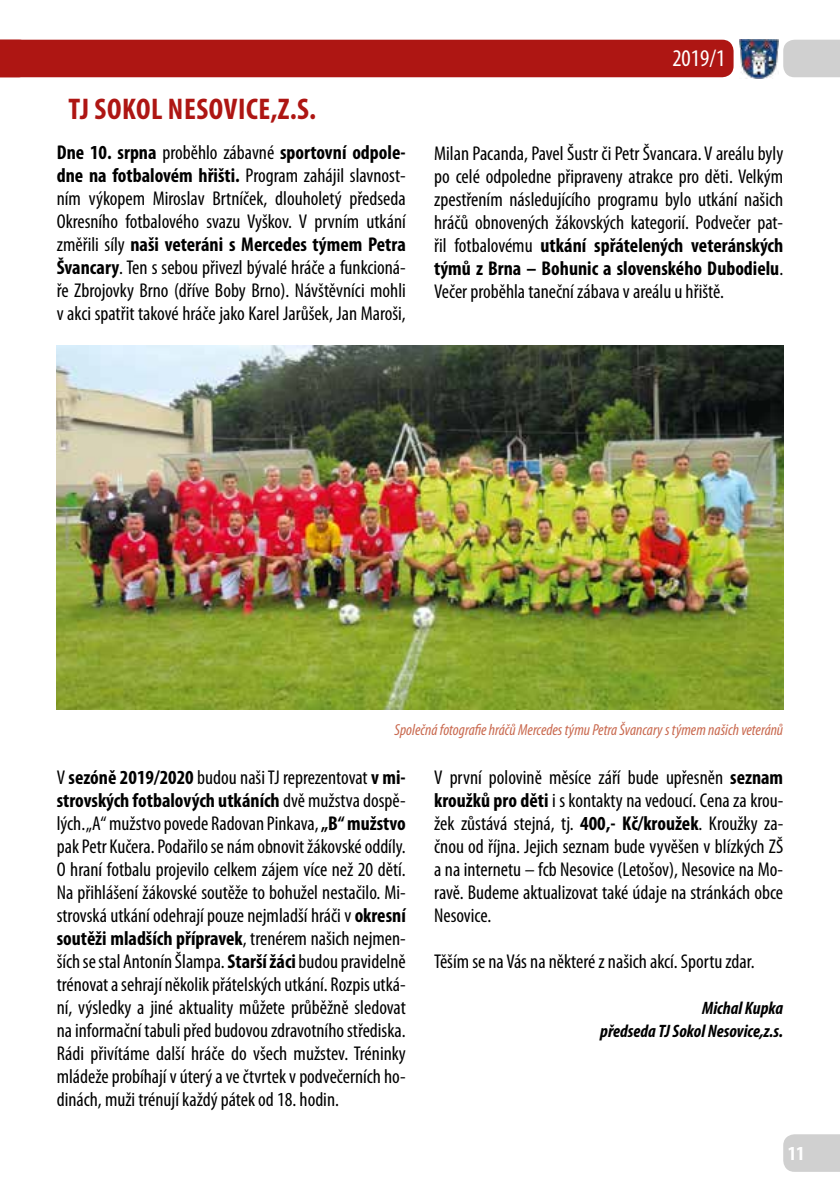
<style>
.page{position:relative;width:840px;height:1191px;background:#fff}
.page>*{position:absolute;margin:0;border:0;box-sizing:border-box;transform-origin:0 0}
.t1{font:700 condensed 30px "Myriad Pro";letter-spacing:.02em;color:#ae1613}
.t2{font:condensed 24px "Myriad Pro";color:#fff}
.t3{font:condensed 20px/23px "Myriad Pro";color:#000;text-align:justify}
.t4{font:700 condensed 20px "Myriad Pro";color:#fff}
.t5{font:italic 700 condensed 18px/23px "Myriad Pro";color:#000;text-align:right}
.t6{font:italic condensed 16px "Myriad Pro";color:#c9694f}
.s1{font-weight:700}
</style>
<div class="page">
<img style="left:739px;top:40px;width:39px;height:38px">
<div style="left:783px;top:40px;width:56px;height:37px;background:#d0d0d0"></div>
<div style="left:783px;top:1134px;width:56px;height:37px;background:#d0d0d0"></div>
<div style="left:0;top:40px;width:733px;height:37px;background:#ae1613"></div>
<img style="left:57px;top:346px;width:725px;height:364px">
<p class="t2" style="left:672px;top:44px;width:54px">2019/1</p>
<h1 class="t1" style="left:68px;top:90px;width:249px">TJ SOKOL NESOVICE,Z.S.</h1>
<p class="t3" style="left:57px;top:141px;width:350px"><span class="s1">Dne 10. srpna</span> proběhlo zábavné <span class="s1">sportovní odpole&shy;dne na fotbalovém hřišti.</span> Program zahájil slavnost&shy;ním výkopem Miroslav Brtníček, dlouholetý předseda Okresního fotbalového svazu Vyškov. V prvním utkání změřili síly <span class="s1">naši veteráni s Mercedes týmem Petra Švancary</span>. Ten s sebou přivezl bývalé hráče a funkcioná&shy;ře Zbrojovky Brno (dříve Boby Brno). Návštěvníci mohli v akci spatřit takové hráče jako Karel Jarůšek, Jan Maroši,</p>
<p class="t3" style="left:434px;top:141px;width:350px">Milan Pacanda, Pavel Šustr či Petr Švancara. V areálu byly po celé odpoledne připraveny atrakce pro děti. Velkým zpestřením následujícího programu bylo utkání našich hráčů obnovených žákovských kategorií. Podvečer pat&shy;řil fotbalovému <span class="s1">utkání spřátelených veteránských týmů z Brna – Bohunic a slovenského Dubodielu</span>.<br>Večer proběhla taneční zábava v areálu u hřiště.</p>
<p class="t6" style="left:394px;top:720px;width:390px">Společná fotografie hráčů Mercedes týmu Petra Švancary s týmem našich veteránů</p>
<p class="t3" style="left:57px;top:765px;width:350px">V <span class="s1">sezóně 2019/2020</span> budou naši TJ reprezentovat <span class="s1">v mi&shy;strovských fotbalových utkáních</span> dvě mužstva dospě&shy;lých. „A“ mužstvo povede Radovan Pinkava, <span class="s1">„B“ mužstvo </span>pak Petr Kučera. Podařilo se nám obnovit žákovské oddíly.<br>O hraní fotbalu projevilo celkem zájem více než 20 dětí.<br>Na přihlášení žákovské soutěže to bohužel nestačilo. Mi&shy;strovská utkání odehrají pouze nejmladší hráči v <span class="s1">okresní soutěži mladších přípravek</span>, trenérem našich nejmen&shy;ších se stal Antonín Šlampa. <span class="s1">Starší žáci</span> budou pravidelně trénovat a sehrají několik přátelských utkání. Rozpis utká&shy;ní, výsledky a jiné aktuality můžete průběžně sledovat na informační tabuli před budovou zdravotního střediska.<br>Rádi přivítáme další hráče do všech mužstev. Tréninky mládeže probíhají v úterý a ve čtvrtek v podvečerních ho&shy;dinách, muži trénují každý pátek od 18. hodin.</p>
<p class="t3" style="left:434px;top:765px;width:350px">V první polovině měsíce září bude upřesněn <span class="s1">seznam kroužků pro děti</span> i s kontakty na vedoucí. Cena za krou&shy;žek zůstává stejná, tj. <span class="s1">400,- Kč/kroužek</span>. Kroužky za&shy;čnou od října. Jejich seznam bude vyvěšen v blízkých ZŠ a na internetu – fcb Nesovice (Letošov), Nesovice na Mo&shy;ravě. Budeme aktualizovat také údaje na stránkách obce Nesovice.</p>
<p class="t3" style="left:434px;top:949px;width:322px">Těším se na Vás na některé z našich akcí. Sportu zdar.</p>
<p class="t5" style="left:600px;top:996px;width:184px">Michal Kupka<br>předseda TJ Sokol Nesovice,z.s.</p>
<p class="t4" style="left:787px;top:1140px;width:19px">11</p>
</div>
